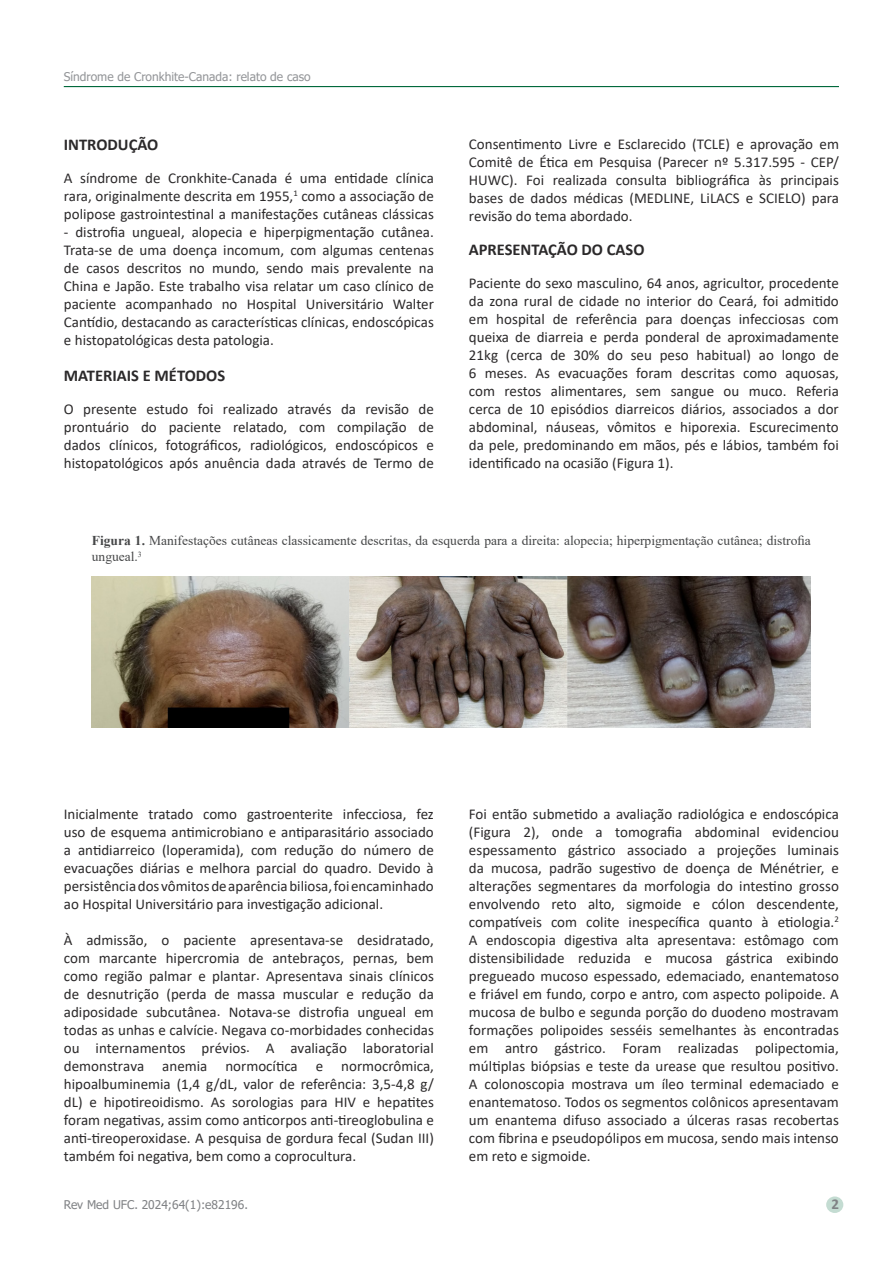
<style>
.page{position:relative;width:893px;height:1263px;background:#fff}
.page>*{position:absolute;margin:0;border:0;box-sizing:border-box;transform-origin:0 0}
.t1{font:700 16.5px "Calibri";color:#2b292a}
.t2{font:15px/18px "Calibri";color:#2b292a;text-align:justify}
.t3{font:700 15px "Calibri";color:#808285}
.t4{font:13.5px/16.2px "Times New Roman";color:#464748}
.t5{font:12px "Tahoma";color:#939598}
.t6{font:12px "Tahoma";color:#808285}
.s1{font-weight:700}
</style>
<div class="page">
<div style="left:826px;top:1196px;width:17px;height:17px;background:#c4dcd2;border-radius:50%"></div>
<hr style="left:64px;top:86px;width:775px;height:1px;background:#00683b">
<img style="left:92px;top:576px;width:719px;height:151px">
<p class="t5" style="left:64px;top:69px;width:248px">Síndrome de Cronkhite-Canada: relato de caso</p>
<p class="t1" style="left:64px;top:133px;width:96px">INTRODUÇÃO</p>
<p class="t2" style="left:64px;top:169px;width:371px">A síndrome de Cronkhite-Canada é uma entidade clínica rara, originalmente descrita em 1955,<sup>1</sup> como a associação de polipose gastrointestinal a manifestações cutâneas clássicas</p>
<p class="t2" style="left:64px;top:223px;width:371px">- distrofia ungueal, alopecia e hiperpigmentação cutânea.<br>Trata-se de uma doença incomum, com algumas centenas de casos descritos no mundo, sendo mais prevalente na China e Japão. Este trabalho visa relatar um caso clínico de paciente acompanhado no Hospital Universitário Walter Cantídio, destacando as características clínicas, endoscópicas e histopatológicas desta patologia.</p>
<p class="t1" style="left:64px;top:364px;width:163px">MATERIAIS E MÉTODOS</p>
<p class="t2" style="left:64px;top:400px;width:371px">O presente estudo foi realizado através da revisão de prontuário do paciente relatado, com compilação de dados clínicos, fotográficos, radiológicos, endoscópicos e histopatológicos após anuência dada através de Termo de</p>
<p class="t2" style="left:469px;top:134px;width:371px">Consentimento Livre e Esclarecido (TCLE) e aprovação em Comitê de Ética em Pesquisa (Parecer nº 5.317.595 - CEP/ HUWC). Foi realizada consulta bibliográfica às principais bases de dados médicas (MEDLINE, LiLACS e SCIELO) para revisão do tema abordado.</p>
<p class="t1" style="left:469px;top:238px;width:177px">APRESENTAÇÃO DO CASO</p>
<p class="t2" style="left:469px;top:274px;width:371px">Paciente do sexo masculino, 64 anos, agricultor, procedente da zona rural de cidade no interior do Ceará, foi admitido em hospital de referência para doenças infecciosas com queixa de diarreia e perda ponderal de aproximadamente 21kg (cerca de 30% do seu peso habitual) ao longo de 6 meses. As evacuações foram descritas como aquosas, com restos alimentares, sem sangue ou muco. Referia cerca de 10 episódios diarreicos diários, associados a dor abdominal, náuseas, vômitos e hiporexia. Escurecimento da pele, predominando em mãos, pés e lábios, também foi identificado na ocasião (Figura 1).</p>
<p class="t4" style="left:92px;top:532px;width:721px"><span class="s1">Figura 1.</span> Manifestações cutâneas classicamente descritas, da esquerda para a direita: alopecia; hiperpigmentação cutânea; distrofia ungueal.<sup>3</sup></p>
<p class="t2" style="left:64px;top:805px;width:372px">Inicialmente tratado como gastroenterite infecciosa, fez uso de esquema antimicrobiano e antiparasitário associado a antidiarreico (loperamida), com redução do número de evacuações diárias e melhora parcial do quadro. Devido à persistência dos vômitos de aparência biliosa, foi encaminhado ao Hospital Universitário para investigação adicional.</p>
<p class="t2" style="left:64px;top:931px;width:372px">À admissão, o paciente apresentava-se desidratado, com marcante hipercromia de antebraços, pernas, bem como região palmar e plantar. Apresentava sinais clínicos de desnutrição (perda de massa muscular e redução da adiposidade subcutânea. Notava-se distrofia ungueal em todas as unhas e calvície. Negava co-morbidades conhecidas ou internamentos prévios. A avaliação laboratorial demonstrava anemia normocítica e normocrômica, hipoalbuminemia (1,4 g/dL, valor de referência: 3,5-4,8 g/ dL) e hipotireoidismo. As sorologias para HIV e hepatites foram negativas, assim como anticorpos anti-tireoglobulina e anti-tireoperoxidase. A pesquisa de gordura fecal (Sudan III) também foi negativa, bem como a coprocultura.</p>
<p class="t2" style="left:469px;top:805px;width:372px">Foi então submetido a avaliação radiológica e endoscópica (Figura 2), onde a tomografia abdominal evidenciou espessamento gástrico associado a projeções luminais da mucosa, padrão sugestivo de doença de Ménétrier, e alterações segmentares da morfologia do intestino grosso envolvendo reto alto, sigmoide e cólon descendente, compatíveis com colite inespecífica quanto à etiologia.<sup>2<br></sup>A endoscopia digestiva alta apresentava: estômago com distensibilidade reduzida e mucosa gástrica exibindo pregueado mucoso espessado, edemaciado, enantematoso e friável em fundo, corpo e antro, com aspecto polipoide. A mucosa de bulbo e segunda porção do duodeno mostravam formações polipoides sesséis semelhantes às encontradas em antro gástrico. Foram realizadas polipectomia, múltiplas biópsias e teste da urease que resultou positivo.<br>A colonoscopia mostrava um íleo terminal edemaciado e enantematoso. Todos os segmentos colônicos apresentavam um enantema difuso associado a úlceras rasas recobertas com fibrina e pseudopólipos em mucosa, sendo mais intenso em reto e sigmoide.</p>
<p class="t6" style="left:64px;top:1197px;width:186px">Rev Med UFC. 2024;64(1):e82196.</p>
<p class="t3" style="left:831px;top:1194px;width:9px">2</p>
</div>
